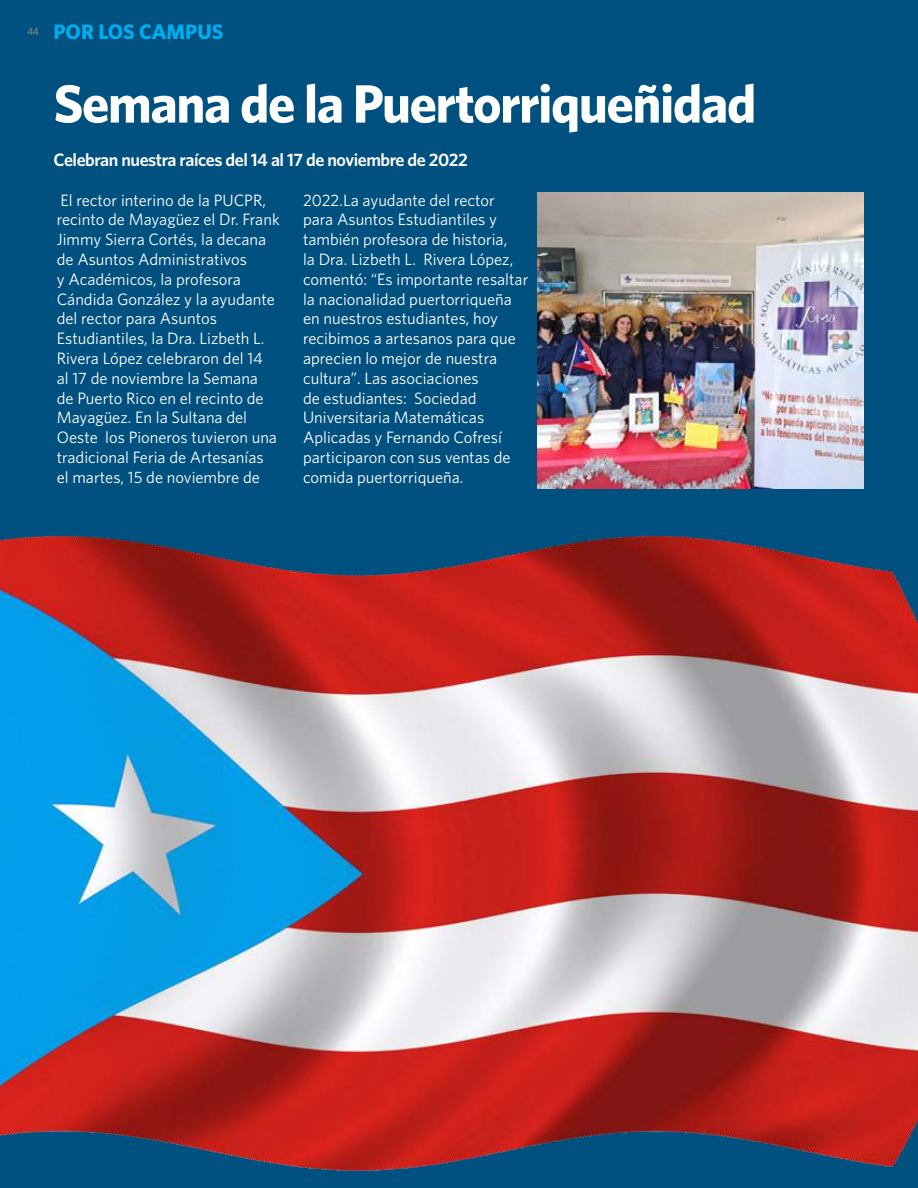
<style>
.page{position:relative;width:918px;height:1188px;background:#00517f}
.page>*{position:absolute;margin:0;border:0;box-sizing:border-box;transform-origin:0 0}
.t1{font:700 54px "Whitney";letter-spacing:-.025em;color:#fff}
.t2{font:700 21px "Whitney";color:#00adef}
.t3{font:600 18px "Whitney";letter-spacing:-.025em;color:#fff}
.t4{font:16.5px/19.8px "Whitney";color:#fff}
</style>
<div class="page">
<img style="left:537px;top:192px;width:327px;height:290px">
<img style="left:0;top:482px;width:918px;height:690px">
<p class="t2" style="left:27px;top:17px;width:198px"><sup>44</sup> POR LOS CAMPUS</p>
<h1 class="t1" style="left:54px;top:68px;width:704px">Semana de la Puertorriqueñidad</h1>
<p class="t3" style="left:54px;top:148px;width:416px">Celebran nuestra raíces del 14 al 17 de noviembre de 2022</p>
<p class="t4" style="left:57px;top:190px;width:224px">El rector interino de la PUCPR, recinto de Mayagüez el Dr. Frank<br>Jimmy Sierra Cortés, la decana de Asuntos Administrativos<br>y Académicos, la profesora<br>Cándida González y la ayudante del rector para Asuntos<br>Estudiantiles, la Dra. Lizbeth L.<br>Rivera López celebraron del 14<br>al 17 de noviembre la Semana<br>de Puerto Rico en el recinto de<br>Mayagüez. En la Sultana del<br>Oeste los Pioneros tuvieron una tradicional Feria de Artesanías el martes, 15 de noviembre de</p>
<p class="t4" style="left:303px;top:190px;width:227px">2022.La ayudante del rector para Asuntos Estudiantiles y también profesora de historia,<br>la Dra. Lizbeth L. Rivera López, comentó: “Es importante resaltar la nacionalidad puertorriqueña en nuestros estudiantes, hoy recibimos a artesanos para que aprecien lo mejor de nuestra cultura”. Las asociaciones<br>de estudiantes: Sociedad<br>Universitaria Matemáticas<br>Aplicadas y Fernando Cofresí participaron con sus ventas de comida puertorriqueña.</p>
</div>
